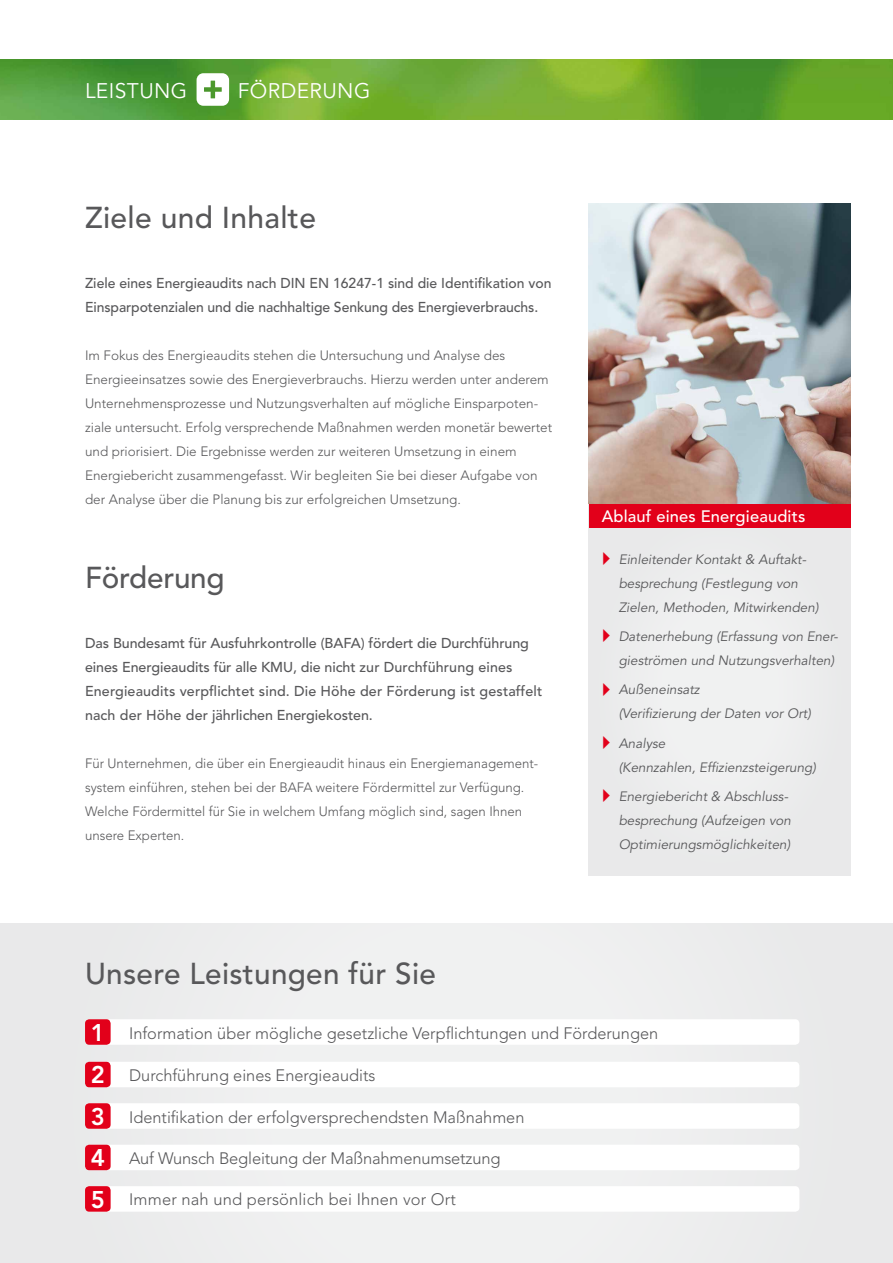
<style>
.page{position:relative;width:893px;height:1263px;background:#fff}
.page>*{position:absolute;margin:0;border:0;box-sizing:border-box;transform-origin:0 0}
.t1{font:500 30px "Avenir";letter-spacing:.01em;color:#58585a}
.t2{font:500 30px "Avenir";letter-spacing:-.01em;color:#58585a}
.t3{font:21px "Avenir";letter-spacing:.02em;color:#fff}
.t4{font:300 16.5px "Avenir";color:#58585a}
.t5{font:500 16.5px "Avenir";letter-spacing:.01em;color:#fff}
.t6{font:500 14.25px/24px "Avenir";letter-spacing:-.005em;color:#58585a}
.t7{font:300 13.5px/24px "Avenir";color:#58585a}
.t8{font:italic 13.5px/24px "Avenir";color:#58585a}
.s1{font-weight:800;font-size:24px;color:#fff}
</style>
<div class="page">
<div style="left:0;top:924px;width:893px;height:339px;background:#ededee"></div>
<div style="left:86px;top:1019px;width:713px;height:26px;background:#fff;border-radius:4px"></div>
<div style="left:85px;top:1019px;width:26px;height:26px;background:#e2001a;border-radius:4px"></div>
<div style="left:86px;top:1062px;width:713px;height:25px;background:#fff;border-radius:4px"></div>
<div style="left:85px;top:1062px;width:26px;height:25px;background:#e2001a;border-radius:4px"></div>
<div style="left:86px;top:1103px;width:713px;height:26px;background:#fff;border-radius:4px"></div>
<div style="left:85px;top:1103px;width:26px;height:26px;background:#e2001a;border-radius:4px"></div>
<div style="left:86px;top:1145px;width:713px;height:25px;background:#fff;border-radius:4px"></div>
<div style="left:85px;top:1145px;width:26px;height:25px;background:#e2001a;border-radius:4px"></div>
<div style="left:86px;top:1186px;width:713px;height:26px;background:#fff;border-radius:4px"></div>
<div style="left:85px;top:1186px;width:26px;height:26px;background:#e2001a;border-radius:4px"></div>
<div style="left:589px;top:503px;width:261px;height:373px;background:#ebecec"></div>
<img style="left:0;top:60px;width:893px;height:60px">
<svg style="left:197px;top:73px;width:32px;height:33px"></svg>
<div style="left:589px;top:503px;width:261px;height:24px;background:#e2001a"></div>
<img style="left:589px;top:204px;width:261px;height:300px">
<h2 class="t3" style="left:85px;top:78px;width:104px">LEISTUNG</h2>
<h2 class="t3" style="left:238px;top:78px;width:134px">FÖRDERUNG</h2>
<h1 class="t1" style="left:85px;top:200px;width:232px">Ziele und Inhalte</h1>
<p class="t6" style="left:85px;top:271px;width:468px">Ziele eines Energieaudits nach DIN EN 16247-1 sind die Identifikation von<br>Einsparpotenzialen und die nachhaltige Senkung des Energieverbrauchs.</p>
<p class="t7" style="left:85px;top:343px;width:469px">Im Fokus des Energieaudits stehen die Untersuchung und Analyse des Energieeinsatzes sowie des Energieverbrauchs. Hierzu werden unter anderem Unternehmensprozesse und Nutzungsverhalten auf mögliche Einsparpoten&shy;ziale untersucht. Erfolg versprechende Maßnahmen werden monetär bewertet und priorisiert. Die Ergebnisse werden zur weiteren Umsetzung in einem Energiebericht zusammengefasst. Wir begleiten Sie bei dieser Aufgabe von der Analyse über die Planung bis zur erfolgreichen Umsetzung.</p>
<h1 class="t2" style="left:85px;top:560px;width:141px">Förderung</h1>
<p class="t6" style="left:85px;top:631px;width:459px">Das Bundesamt für Ausfuhrkontrolle (BAFA) fördert die Durchführung eines Energieaudits für alle KMU, die nicht zur Durchführung eines Energieaudits verpflichtet sind. Die Höhe der Förderung ist gestaffelt nach der Höhe der jährlichen Energiekosten.</p>
<p class="t7" style="left:85px;top:751px;width:455px">Für Unternehmen, die über ein Energieaudit hinaus ein Energiemanagement&shy;system einführen, stehen bei der BAFA weitere Fördermittel zur Verfügung.<br>Welche Fördermittel für Sie in welchem Umfang möglich sind, sagen Ihnen unsere Experten.</p>
<p class="t5" style="left:602px;top:506px;width:205px">Ablauf eines Energieaudits</p>
<p class="t8" style="left:619px;top:547px;width:201px">Einleitender Kontakt &amp; Auftakt&shy;besprechung (Festlegung von<br>Zielen, Methoden, Mitwirkenden)</p>
<p class="t8" style="left:619px;top:625px;width:221px">Datenerhebung (Erfassung von Ener&shy;gieströmen und Nutzungsverhalten)</p>
<p class="t8" style="left:619px;top:678px;width:194px">Außeneinsatz<br>(Verifizierung der Daten vor Ort)</p>
<p class="t8" style="left:619px;top:731px;width:199px">Analyse<br>(Kennzahlen, Effizienzsteigerung)</p>
<p class="t8" style="left:619px;top:785px;width:174px">Energiebericht &amp; Abschluss&shy;besprechung (Aufzeigen von<br>Optimierungsmöglichkeiten)</p>
<h1 class="t1" style="left:85px;top:956px;width:352px">Unsere Leistungen für Sie</h1>
<p class="t4" style="left:91px;top:1023px;width:569px"><span class="s1">1</span> Information über mögliche gesetzliche Verpflichtungen und Förderungen</p>
<p class="t4" style="left:91px;top:1066px;width:286px"><span class="s1">2</span> Durchführung eines Energieaudits</p>
<p class="t4" style="left:91px;top:1107px;width:435px"><span class="s1">3</span> Identifikation der erfolgversprechendsten Maßnahmen</p>
<p class="t4" style="left:91px;top:1148px;width:411px"><span class="s1">4</span> Auf Wunsch Begleitung der Maßnahmenumsetzung</p>
<p class="t4" style="left:91px;top:1190px;width:367px"><span class="s1">5</span> Immer nah und persönlich bei Ihnen vor Ort</p>
</div>
